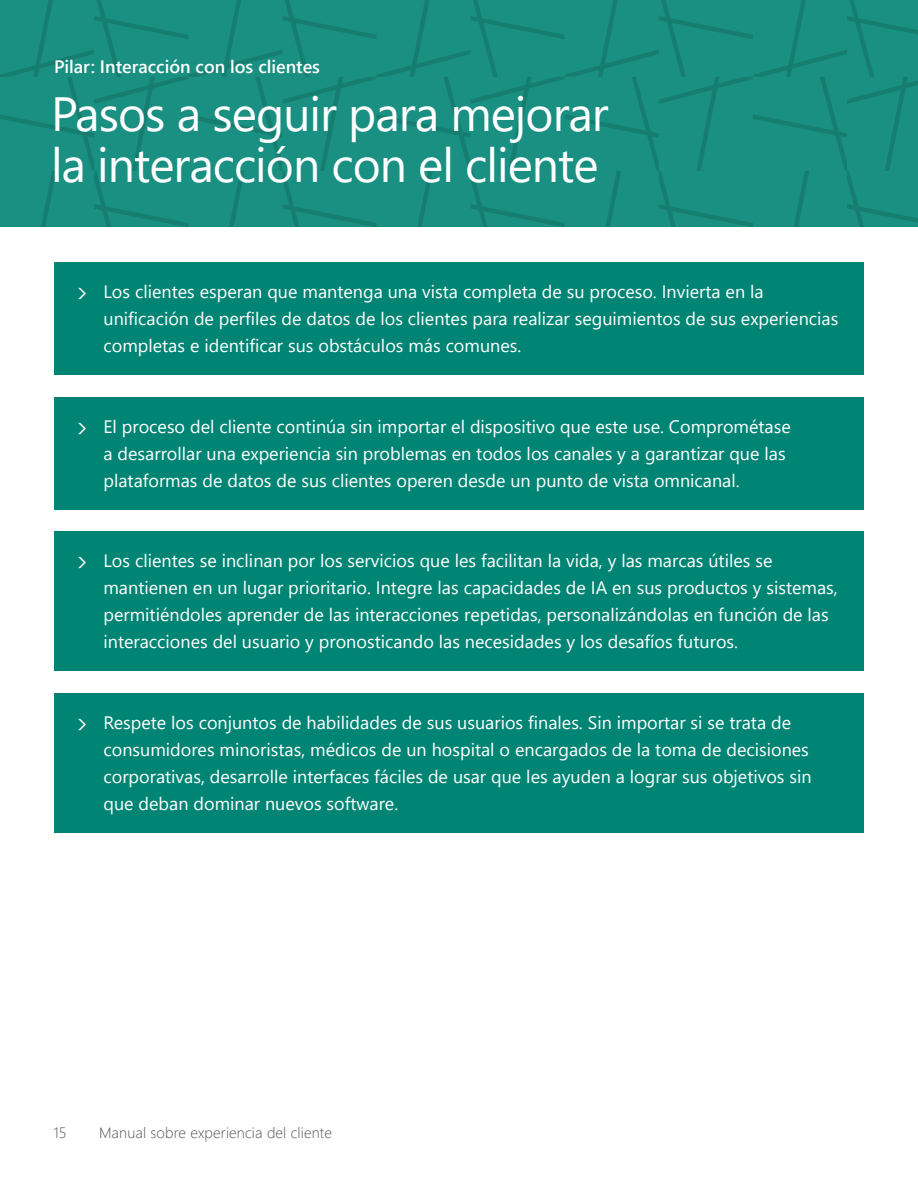
<style>
.page{position:relative;width:918px;height:1188px;background:#fff}
.page>*{position:absolute;margin:0;border:0;box-sizing:border-box;transform-origin:0 0}
.H2{font:48px/51px "Segoe UI";letter-spacing:-.02em;color:#fff}
.Bullets_White__Keys{font:18px/27px "Segoe UI";color:#fff}
.t1{font:600 18px "Segoe UI";color:#fff}
.t2{font:300 15px "Segoe UI";letter-spacing:.01em;color:#505050}
</style>
<div class="page">
<svg style="left:0;top:0;width:918px;height:226px;background:#188e80"></svg>
<div style="left:54px;top:262px;width:810px;height:113px;background:#008575"></div>
<div style="left:54px;top:397px;width:810px;height:112px;background:#008575"></div>
<div style="left:54px;top:532px;width:810px;height:139px;background:#008575"></div>
<div style="left:54px;top:693px;width:810px;height:139px;background:#008575"></div>
<p class="t1" style="left:54px;top:53px;width:268px">Pilar: Interacción con los clientes</p>
<h1 class="H2" style="left:51px;top:84px;width:559px">Pasos a seguir para mejorar la interacción con el cliente</h1>
<p class="Bullets_White__Keys" style="left:104px;top:277px;width:736px">Los clientes esperan que mantenga una vista completa de su proceso. Invierta en la unificación de perfiles de datos de los clientes para realizar seguimientos de sus experiencias completas e identificar sus obstáculos más comunes.</p>
<p class="Bullets_White__Keys" style="left:104px;top:411px;width:689px">El proceso del cliente continúa sin importar el dispositivo que este use. Comprométase a desarrollar una experiencia sin problemas en todos los canales y a garantizar que las plataformas de datos de sus clientes operen desde un punto de vista omnicanal.</p>
<p class="Bullets_White__Keys" style="left:104px;top:546px;width:736px">Los clientes se inclinan por los servicios que les facilitan la vida, y las marcas útiles se mantienen en un lugar prioritario. Integre las capacidades de IA en sus productos y sistemas, permitiéndoles aprender de las interacciones repetidas, personalizándolas en función de las interacciones del usuario y pronosticando las necesidades y los desafíos futuros.</p>
<p class="Bullets_White__Keys" style="left:104px;top:707px;width:710px">Respete los conjuntos de habilidades de sus usuarios finales. Sin importar si se trata de consumidores minoristas, médicos de un hospital o encargados de la toma de decisiones corporativas, desarrolle interfaces fáciles de usar que les ayuden a lograr sus objetivos sin que deban dominar nuevos software.</p>
<p class="t2" style="left:54px;top:1118px;width:15px">15</p>
<p class="t2" style="left:99px;top:1118px;width:235px">Manual sobre experiencia del cliente</p>
</div>
